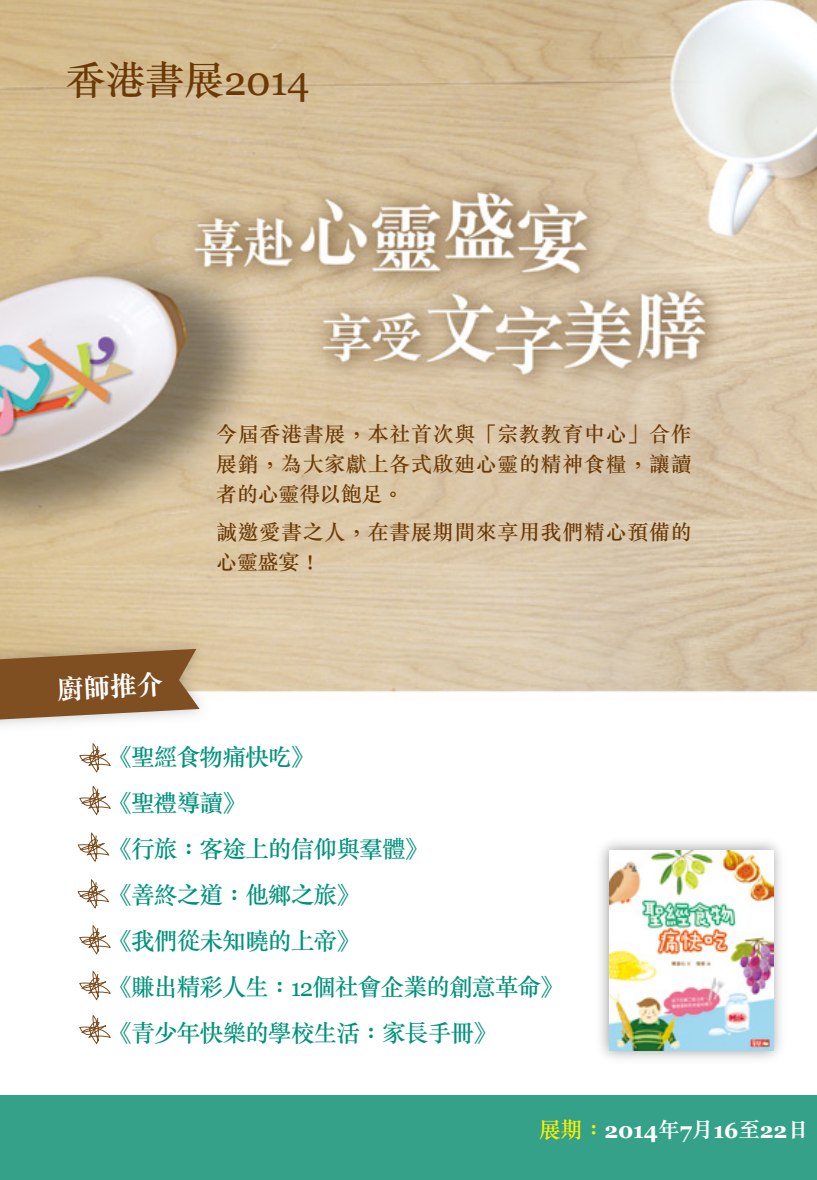
<style>
.page{position:relative;width:817px;height:1180px;background:#fff}
.page>*{position:absolute;margin:0;border:0;box-sizing:border-box;transform-origin:0 0}
.t1{font:500 40px "M Sung HK";color:#6a3906}
.t2{font:700 28px "M Sung HK";color:#fff}
.t3{font:500 24px/46px "M Sung HK";letter-spacing:-.05em;color:#00937b}
.t4{font:700 22px "Georgia";letter-spacing:-.01em;color:#fff}
.t5{font:500 21px/30px "M Sung HK";letter-spacing:.03em;color:#6a3906;text-align:justify}
.s1{font-family:"Georgia";font-weight:400}
.s2{font-family:"M Sung HK";font-weight:500;color:#fff100}
.s3{font-family:"M Sung HK"}
</style>
<div class="page">
<img style="left:0;top:0;width:816px;height:693px">
<img style="left:0;top:630px;width:217px;height:95px">
<svg style="left:0;top:648px;width:199px;height:71px;background:#91673d"></svg>
<div style="left:0;top:1095px;width:816px;height:84px;background:#35a188"></div>
<svg style="left:77px;top:743px;width:34px;height:302px"></svg>
<img style="left:600px;top:842px;width:181px;height:217px">
<img style="left:609px;top:850px;width:164px;height:199px">
<h1 class="t1" style="left:66px;top:52px;width:245px">香港書展<span class="s1">2014</span></h1>
<p class="t2" style="left:55px;top:670px;width:109px;rotate:-3deg">廚師推介</p>
<p class="t5" style="left:216px;top:418px;width:477px">今屆香港書展，本社首次與「宗教教育中心」合作展銷，為大家獻上各式啟廸心靈的精神食糧，讓讀者的心靈得以飽足。</p>
<p class="t5" style="left:216px;top:516px;width:477px">誠邀愛書之人，在書展期間來享用我們精心預備的心靈盛宴！</p>
<p class="t3" style="left:108px;top:733px;width:457px">《聖經食物痛快吃》<br>《聖禮導讀》<br>《行旅：客途上的信仰與羣體》<br>《善終之道：他鄉之旅》<br>《我們從未知曉的上帝》<br>《賺出精彩人生：<span class="s1">12</span>個社會企業的創意革命》《青少年快樂的學校生活：家長手冊》</p>
<p class="t4" style="left:539px;top:1115px;width:271px"><span class="s2">展期：</span>2014<span class="s3">年</span>7<span class="s3">月</span>16<span class="s3">至</span>22<span class="s3">日</span></p>
</div>
